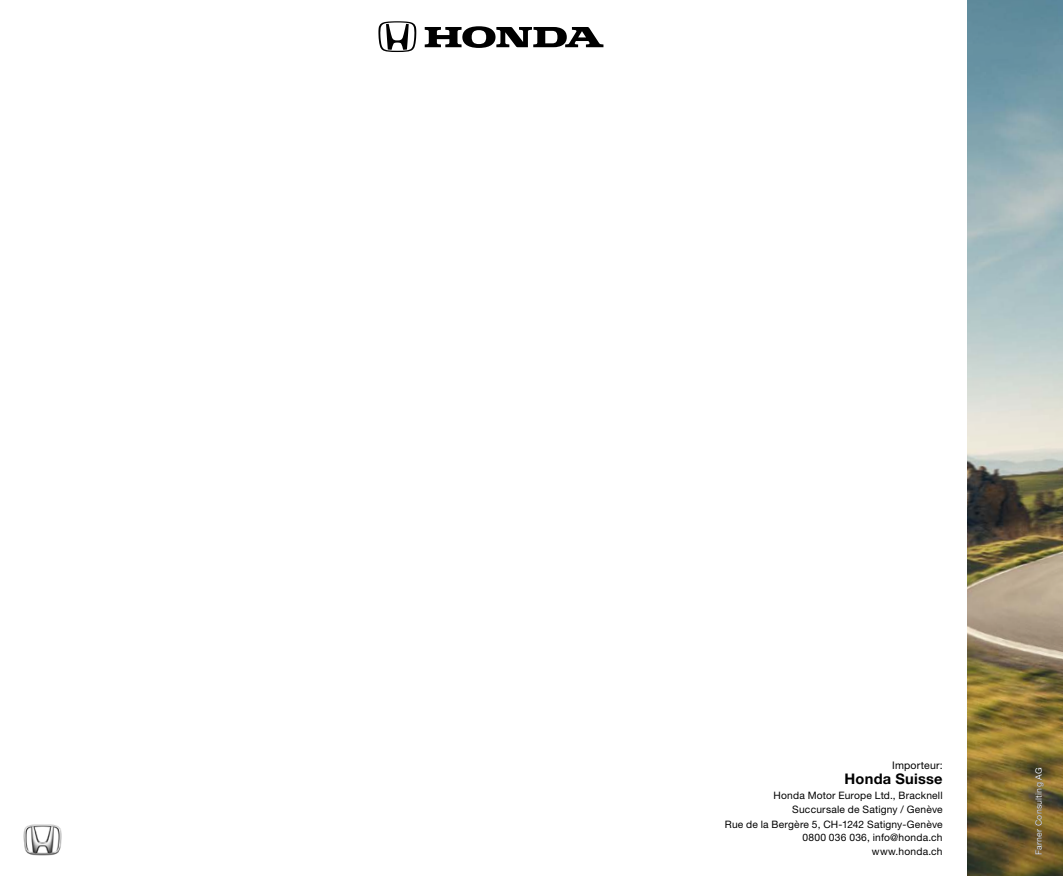
<style>
.page{position:relative;width:1063px;height:876px;background:#fff}
.page>*{position:absolute;margin:0;border:0;box-sizing:border-box;transform-origin:0 0}
.t1{font:700 14.7px "Helvetica Neue LT Std";letter-spacing:.015em;color:#000}
.t2{font:10.5px "Helvetica Neue LT Std";letter-spacing:.02em;color:#000}
.t3{font:10.2px "Helvetica Neue LT Std";letter-spacing:.02em;color:#000}
.t4{font:8.85px "Helvetica Neue LT Std";letter-spacing:.02em;color:#fff}
</style>
<div class="page">
<img style="left:23px;top:824px;width:39px;height:32px">
<svg style="left:425px;top:26px;width:178px;height:22px"></svg>
<svg style="left:378px;top:21px;width:38px;height:31px"></svg>
<img style="left:967px;top:0;width:96px;height:876px">
<p class="t2" style="left:892px;top:759px;width:52px">Importeur:</p>
<p class="t1" style="left:845px;top:770px;width:100px">Honda Suisse</p>
<p class="t3" style="left:774px;top:789px;width:171px">Honda Motor Europe Ltd., Bracknell</p>
<p class="t3" style="left:792px;top:803px;width:152px">Succursale de Satigny / Genève</p>
<p class="t3" style="left:725px;top:818px;width:219px">Rue de la Bergère 5, CH-1242 Satigny-Genève</p>
<p class="t3" style="left:802px;top:831px;width:142px">0800 036 036, info@honda.ch</p>
<p class="t3" style="left:872px;top:845px;width:72px">www.honda.ch</p>
<p class="t4" style="left:1033px;top:855px;width:89px;rotate:-90deg">Farner Consulting AG</p>
</div>
